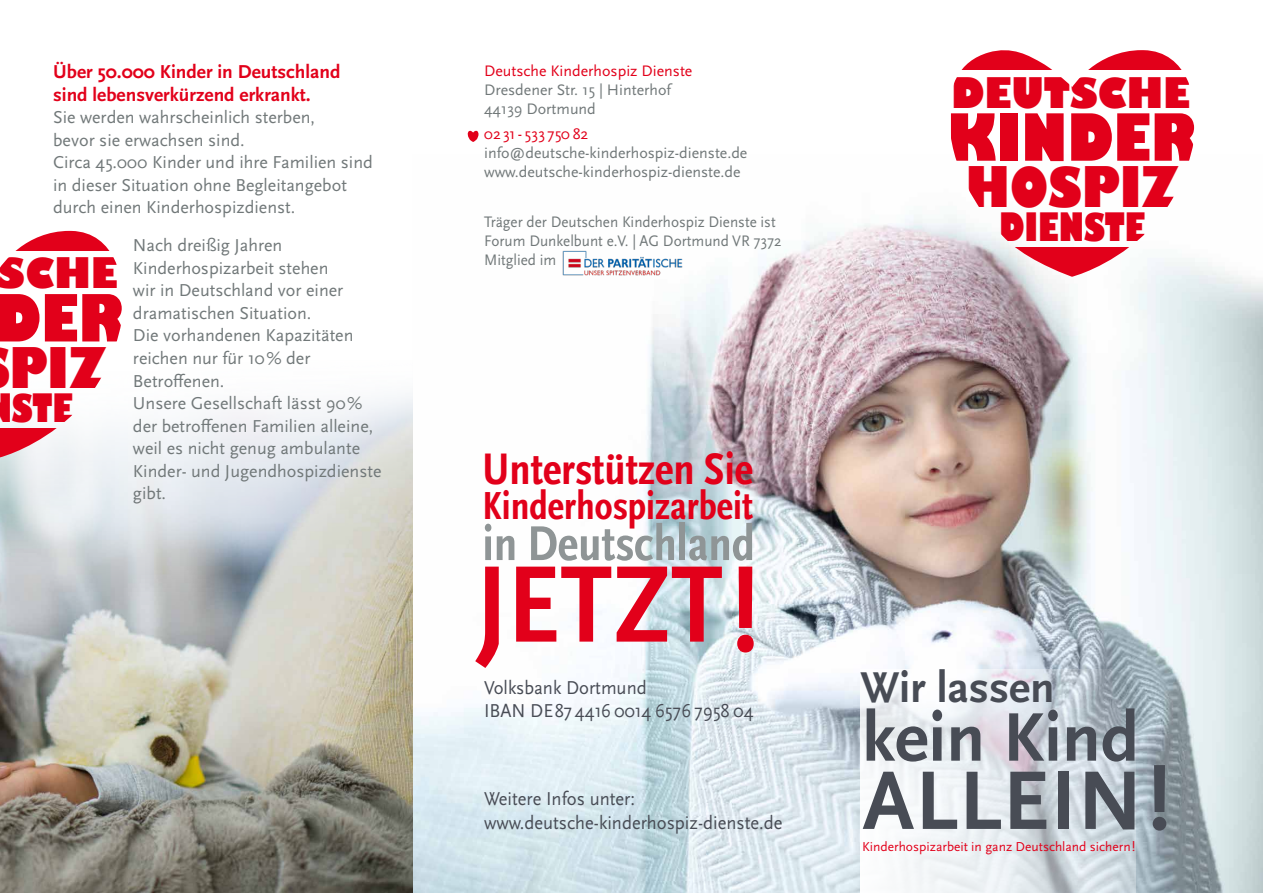
<style>
.page{position:relative;width:1263px;height:893px;background:#fff}
.page>*{position:absolute;margin:0;border:0;box-sizing:border-box;transform-origin:0 0}
.t1{font:700 condensed 113.7px "Scala Sans OT";letter-spacing:.01em;color:#e2001a}
.t2{font:700 86.7px "Scala Sans OT";letter-spacing:.01em;color:#484c55}
.t3{font:700 71.7px "Scala Sans OT";color:#484c55}
.t4{font:800 63.6px "Gill Sans";color:#e2001a;scale:.82 1}
.t5{font:800 54.6px "Gill Sans";color:#e2001a;scale:.83 1}
.t6{font:700 condensed 51px "Scala Sans OT";color:#8f9596}
.t7{font:700 condensed 46.2px "Scala Sans OT";color:#e2001a}
.t8{font:700 45px "Scala Sans OT";color:#484c55}
.t9{font:800 41.1px "Gill Sans";letter-spacing:-.005em;color:#e2001a;scale:.92 1}
.t10{font:700 condensed 40.8px "Scala Sans OT";color:#e2001a}
.t11{font:800 38.25px "Gill Sans";color:#e2001a;scale:.75 1}
.t12{font:19.5px/23.4px "Scala Sans OT";color:#484c55;scale:.95 1}
.t13{font:700 19.5px/22.5px "Scala Sans OT";color:#e2001a}
.t14{font:18px/22.5px "Scala Sans OT";color:#717879}
.t15{font:15.9px/19px "Scala Sans OT";color:#717879}
.t16{font:15.9px/19px "Scala Sans OT";color:#717879;scale:.95 1}
.t17{font:15.9px "Scala Sans OT";color:#e2001a}
.t18{font:13.5px "Scala Sans OT";color:#e2001a}
</style>
<div class="page">
<img style="left:412px;top:215px;width:851px;height:678px">
<svg style="left:860px;top:669px;width:275px;height:224px"></svg>
<img style="left:0;top:396px;width:412px;height:497px">
<svg style="left:15px;top:231px;width:95px;height:20px;fill:#e2001a"></svg>
<svg style="left:0;top:428px;width:61px;height:29px;fill:#e2001a"></svg>
<svg style="left:467px;top:131px;width:12px;height:11px"></svg>
<img style="left:561px;top:249px;width:123px;height:29px">
<svg style="left:961px;top:50px;width:221px;height:20px;fill:#e2001a"></svg>
<svg style="left:1011px;top:247px;width:122px;height:30px;fill:#e2001a"></svg>
<p class="t13" style="left:53px;top:61px;width:289px">Über 50.000 Kinder in Deutschland sind lebensverkürzend erkrankt.</p>
<p class="t14" style="left:53px;top:107px;width:321px">Sie werden wahrscheinlich sterben,<br>bevor sie erwachsen sind.<br>Circa 45.000 Kinder und ihre Familien sind in dieser Situation ohne Begleitangebot durch einen Kinderhospizdienst.</p>
<h3 class="t9" style="left:-2px;top:241px;width:132px">SCHE</h3>
<h3 class="t4" style="left:-5px;top:268px;width:160px">DER</h3>
<h3 class="t5" style="left:9px;top:325px;width:119px">PIZ</h3>
<h3 class="t11" style="left:12px;top:378px;width:83px">STE</h3>
<p class="t14" style="left:133px;top:235px;width:250px">Nach dreißig Jahren<br>Kinderhospizarbeit stehen<br>wir in Deutschland vor einer dramatischen Situation.<br>Die vorhandenen Kapazitäten reichen nur für 10% der<br>Betroffenen.<br>Unsere Gesellschaft lässt 90% der betroffenen Familien alleine, weil es nicht genug ambulante<br>Kinder- und Jugendhospizdienste gibt.</p>
<p class="t17" style="left:484px;top:62px;width:210px">Deutsche Kinderhospiz Dienste</p>
<p class="t15" style="left:484px;top:80px;width:188px">Dresdener Str. 15 | Hinterhof<br>44139 Dortmund</p>
<p class="t17" style="left:484px;top:126px;width:106px">0231 - 533 750 82</p>
<p class="t15" style="left:484px;top:144px;width:265px">info@deutsche-kinderhospiz-dienste.de www.deutsche-kinderhospiz-dienste.de</p>
<p class="t16" style="left:484px;top:212px;width:315px">Träger der Deutschen Kinderhospiz Dienste ist<br>Forum Dunkelbunt e.V. | AG Dortmund VR 7372<br>Mitglied im</p>
<h3 class="t7" style="left:483px;top:443px;width:272px">Unterstützen Sie</h3>
<h3 class="t10" style="left:483px;top:483px;width:272px">Kinderhospizarbeit</h3>
<h3 class="t6" style="left:483px;top:515px;width:274px">in Deutschland</h3>
<h1 class="t1" style="left:477px;top:542px;width:283px">JETZT!</h1>
<p class="t12" style="left:484px;top:676px;width:285px">Volksbank Dortmund<br>IBAN DE87 4416 0014 6576 7958 04</p>
<p class="t12" style="left:484px;top:787px;width:315px">Weitere Infos unter: www.deutsche-kinderhospiz-dienste.de</p>
<h3 class="t9" style="left:951px;top:60px;width:261px">DEUTSCHE</h3>
<h3 class="t4" style="left:947px;top:88px;width:307px">KINDER</h3>
<h3 class="t5" style="left:966px;top:144px;width:258px">HOSPIZ</h3>
<h3 class="t11" style="left:999px;top:197px;width:197px">DIENSTE</h3>
<h3 class="t8" style="left:860px;top:662px;width:196px">Wir lassen</h3>
<h3 class="t3" style="left:862px;top:697px;width:278px">kein Kind</h3>
<h2 class="t2" style="left:862px;top:752px;width:309px">ALLEIN!</h2>
<p class="t18" style="left:862px;top:839px;width:275px">Kinderhospizarbeit in ganz Deutschland sichern!</p>
</div>
